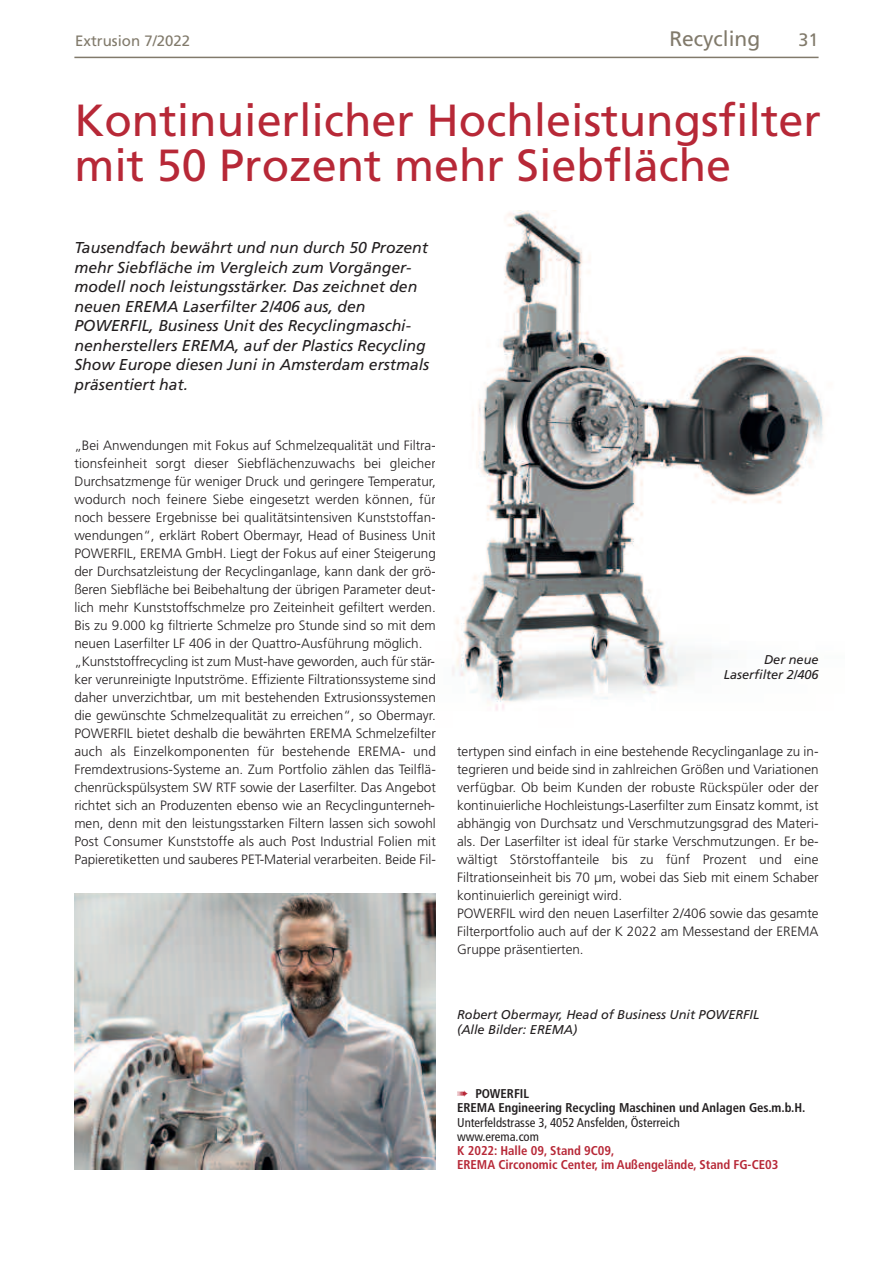
<style>
.page{position:relative;width:893px;height:1263px;background:#fff}
.page>*{position:absolute;margin:0;border:0;box-sizing:border-box;transform-origin:0 0}
.t1{font:45px/45px "Frutiger";color:#b72837}
.t2{font:21px "Frutiger";color:#817a6b}
.t3{font:18px "Frutiger";color:#817a6b}
.t4{font:italic 15.75px/19.5px "Frutiger";color:#231f20}
.t5{font:15px "Frutiger";color:#817a6b}
.t6{font:300 13.5px/18px "Frutiger";color:#231f20}
.t7{font:italic 12.75px/15px "Frutiger";color:#231f20}
.t8{font:700 condensed 12.75px/14.2px "Frutiger";color:#b72837}
.t9{font:700 condensed 12.75px/14.2px "Frutiger";color:#231f20}
.t10{font:condensed 12.75px/14.2px "Frutiger";color:#231f20}
.s1{font-family:"Arial Unicode MS";font-weight:400;font-stretch:normal;color:#b72837}
</style>
<div class="page">
<hr style="left:74px;top:57px;width:745px;height:1px;background:#817a6b">
<img style="left:452px;top:210px;width:372px;height:501px">
<img style="left:74px;top:894px;width:362px;height:275px">
<p class="t5" style="left:75px;top:35px;width:116px">Extrusion 7/2022</p>
<h2 class="t2" style="left:669px;top:30px;width:92px">Recycling</h2>
<h3 class="t3" style="left:799px;top:33px;width:21px">31</h3>
<h1 class="t1" style="left:74px;top:101px;width:748px">Kontinuierlicher Hochleistungsfilter mit 50 Prozent mehr Siebfläche</h1>
<p class="t4" style="left:74px;top:239px;width:356px">Tausendfach bewährt und nun durch 50 Prozent mehr Siebfläche im Vergleich zum Vorgänger&shy;modell noch leistungsstärker. Das zeichnet den neuen EREMA Laserfilter 2/406 aus, den POWERFIL, Business Unit des Recyclingmaschi&shy;nenherstellers EREMA, auf der Plastics Recycling Show Europe diesen Juni in Amsterdam erstmals präsentiert hat.</p>
<p class="t6" style="left:74px;top:437px;width:363px">„Bei Anwendungen mit Fokus auf Schmelzequalität und Filtra&shy;tionsfeinheit sorgt dieser Siebflächenzuwachs bei gleicher Durchsatzmenge für weniger Druck und geringere Temperatur, wodurch noch feinere Siebe eingesetzt werden können, für noch bessere Ergebnisse bei qualitätsintensiven Kunststoffan&shy;wendungen“, erklärt Robert Obermayr, Head of Business Unit POWERFIL, EREMA GmbH. Liegt der Fokus auf einer Steigerung der Durchsatzleistung der Recyclinganlage, kann dank der grö&shy;ßeren Siebfläche bei Beibehaltung der übrigen Parameter deut&shy;lich mehr Kunststoffschmelze pro Zeiteinheit gefiltert werden.<br>Bis zu 9.000 kg filtrierte Schmelze pro Stunde sind so mit dem neuen Laserfilter LF 406 in der Quattro-Ausführung möglich. „Kunststoffrecycling ist zum Must-have geworden, auch für stär&shy;ker verunreinigte Inputströme. Effiziente Filtrationssysteme sind daher unverzichtbar, um mit bestehenden Extrusionssystemen die gewünschte Schmelzequalität zu erreichen“, so Obermayr.<br>POWERFIL bietet deshalb die bewährten EREMA Schmelzefilter auch als Einzelkomponenten für bestehende EREMA- und Fremdextrusions-Systeme an. Zum Portfolio zählen das Teilflä&shy;chenrückspülsystem SW RTF sowie der Laserfilter. Das Angebot richtet sich an Produzenten ebenso wie an Recyclingunterneh&shy;men, denn mit den leistungsstarken Filtern lassen sich sowohl Post Consumer Kunststoffe als auch Post Industrial Folien mit Papieretiketten und sauberes PET-Material verarbeiten. Beide Fil-</p>
<p class="t7" style="left:724px;top:653px;width:96px;text-align:right">Der neue<br>Laserfilter 2/406</p>
<p class="t6" style="left:457px;top:743px;width:363px">tertypen sind einfach in eine bestehende Recyclinganlage zu in&shy;tegrieren und beide sind in zahlreichen Größen und Variationen verfügbar. Ob beim Kunden der robuste Rückspüler oder der kontinuierliche Hochleistungs-Laserfilter zum Einsatz kommt, ist abhängig von Durchsatz und Verschmutzungsgrad des Materi&shy;als. Der Laserfilter ist ideal für starke Verschmutzungen. Er be&shy;wältigt Störstoffanteile bis zu fünf Prozent und eine Filtrationseinheit bis 70 µm, wobei das Sieb mit einem Schaber kontinuierlich gereinigt wird.<br>POWERFIL wird den neuen Laserfilter 2/406 sowie das gesamte Filterportfolio auch auf der K 2022 am Messestand der EREMA Gruppe präsentierten.</p>
<p class="t7" style="left:457px;top:1008px;width:304px">Robert Obermayr, Head of Business Unit POWERFIL (Alle Bilder: EREMA)</p>
<p class="t9" style="left:457px;top:1088px;width:350px"><span class="s1">➠</span> POWERFIL<br>EREMA Engineering Recycling Maschinen und Anlagen Ges.m.b.H.</p>
<p class="t10" style="left:457px;top:1116px;width:224px">Unterfeldstrasse 3, 4052 Ansfelden, Österreich www.erema.com</p>
<p class="t8" style="left:457px;top:1145px;width:323px">K 2022: Halle 09, Stand 9C09,<br>EREMA Circonomic Center, im Außengelände, Stand FG-CE03</p>
</div>
